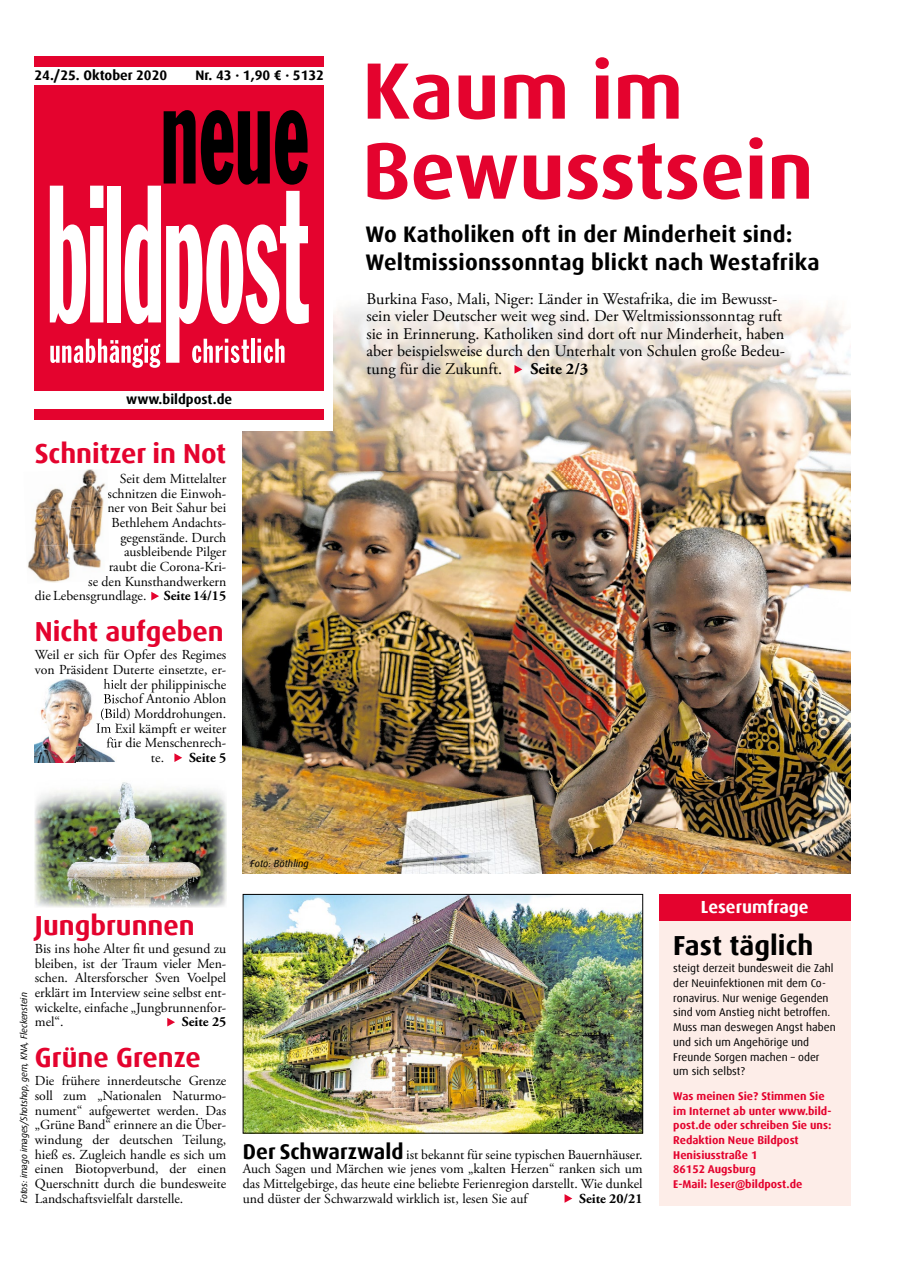
<style>
.page{position:relative;width:908px;height:1276px;background:#fff}
.page>*{position:absolute;margin:0;border:0;box-sizing:border-box;transform-origin:0 0}
.t1{font:700 80px/80px "Dax Offc Pro";color:#e4032e}
.t2{font:700 27.5px "Dax Offc Pro";color:#e4032e}
.t3{font:700 27.5px "Dax Offc Pro";color:#000}
.t4{font:700 22.5px/27.5px "Dax Offc Pro";letter-spacing:.01em;color:#000}
.t5{font:700 17.5px "Dax Offc Pro";color:#fff}
.t6{font:16.25px/17.5px "Adobe Garamond Pro";color:#000}
.t7{font:700 16.25px "Adobe Garamond Pro";color:#000}
.t8{font:13.75px/14.6px "Adobe Garamond Pro";color:#000;text-align:justify}
.t9{font:700 13.75px "Dax Offc Pro";color:#000}
.t10{font:700 13.75px "Adobe Garamond Pro";color:#000}
.t11{font:11.25px/14.8px "Dax Offc Pro";color:#000}
.t12{font:700 11.25px/14.8px "Dax Offc Pro";color:#e4032e}
.t13{font:italic 10px "Dax Offc Pro";color:#000}
.t14{font:italic 9.38px "Dax Offc Pro";letter-spacing:-.025em;color:#000}
.s1{font-weight:700}
.s2{font-family:"Dax Offc Pro";font-weight:700;font-size:21.25px}
</style>
<div class="page">
<div style="left:658px;top:912px;width:192px;height:293px;background:#fdede8"></div>
<div style="left:658px;top:894px;width:192px;height:27px;background:#e4032e"></div>
<img style="left:243px;top:303px;width:607px;height:570px">
<div style="left:26px;top:28px;width:306px;height:402px;background:#fff"></div>
<div style="left:35px;top:56px;width:289px;height:363px;background:#e4032e"></div>
<div style="left:30px;top:67px;width:296px;height:17px;background:#fff"></div>
<div style="left:29px;top:391px;width:296px;height:18px;background:#fff"></div>
<svg style="left:50px;top:110px;width:258px;height:258px"></svg>
<img style="left:245px;top:896px;width:395px;height:235px">
<div style="left:243px;top:894px;width:399px;height:239px;border:1px solid #000"></div>
<svg style="left:151px;top:592px;width:8px;height:8px"></svg>
<svg style="left:174px;top:753px;width:8px;height:9px"></svg>
<svg style="left:167px;top:1018px;width:8px;height:8px"></svg>
<svg style="left:564px;top:1194px;width:8px;height:8px"></svg>
<svg style="left:514px;top:365px;width:8px;height:9px"></svg>
<img style="left:36px;top:488px;width:28px;height:20px">
<img style="left:71px;top:469px;width:35px;height:37px">
<img style="left:27px;top:508px;width:41px;height:75px">
<img style="left:67px;top:506px;width:37px;height:39px">
<img style="left:68px;top:543px;width:36px;height:39px">
<img style="left:89px;top:576px;width:19px;height:5px">
<img style="left:35px;top:782px;width:191px;height:125px">
<img style="left:35px;top:678px;width:82px;height:84px">
<svg style="left:104px;top:679px;width:13px;height:24px"></svg>
<img style="left:101px;top:708px;width:16px;height:12px">
<img style="left:96px;top:723px;width:21px;height:13px">
<svg style="left:107px;top:737px;width:10px;height:10px"></svg>
<p class="t9" style="left:34px;top:67px;width:134px">24./25. Oktober 2020</p>
<p class="t9" style="left:195px;top:67px;width:130px">Nr. 43 · 1,90 € · 5132</p>
<p class="t9" style="left:126px;top:391px;width:107px">www.bildpost.de</p>
<h2 class="t2" style="left:35px;top:436px;width:193px">Schnitzer in Not</h2>
<p class="t8" style="left:120px;top:472px;width:108px">Seit dem Mittelalter</p>
<p class="t8" style="left:108px;top:486px;width:120px">schnitzen die Einwoh-</p>
<p class="t8" style="left:107px;top:501px;width:120px">ner von Beit Sahur bei</p>
<p class="t8" style="left:111px;top:516px;width:116px">Bethlehem Andachts-</p>
<p class="t8" style="left:120px;top:530px;width:107px">gegenstände. Durch</p>
<p class="t8" style="left:124px;top:545px;width:104px">ausbleibende Pilger</p>
<p class="t8" style="left:109px;top:560px;width:119px">raubt die Corona-Kri-</p>
<p class="t8" style="left:88px;top:574px;width:139px">se den Kunsthandwerkern</p>
<p class="t8" style="left:35px;top:589px;width:113px">die Lebensgrundlage.</p>
<p class="t10" style="left:164px;top:588px;width:64px">Seite 14/15</p>
<h2 class="t2" style="left:35px;top:614px;width:190px">Nicht aufgeben</h2>
<p class="t8" style="left:35px;top:648px;width:193px;text-align:right">Weil er sich für Opfer des Regimes von Präsident Duterte einsetzte, er&shy;hielt der philippinische<br>Bischof Antonio Ablon<br>(Bild) Morddrohungen.<br>Im Exil kämpft er weiter<br>für die Menschenrech-<br>te. <span class="s1">Seite 5</span></p>
<p class="t13" style="left:250px;top:857px;width:60px">Foto: Böthling</p>
<h1 class="t1" style="left:362px;top:51px;width:452px">Kaum im<br>Bewusstsein</h1>
<h3 class="t4" style="left:365px;top:221px;width:455px">Wo Katholiken oft in der Minderheit sind:<br>Weltmissionssonntag blickt nach Westafrika</h3>
<p class="t6" style="left:366px;top:290px;width:420px">Burkina Faso, Mali, Niger: Länder in Westafrika, die im Bewusst&shy;sein vieler Deutscher weit weg sind. Der Weltmissionssonntag ruft sie in Erinnerung. Katholiken sind dort oft nur Minderheit, haben aber beispielsweise durch den Unterhalt von Schulen große Bedeu&shy;tung für die Zukunft.</p>
<p class="t7" style="left:530px;top:359px;width:59px">Seite 2/3</p>
<h2 class="t2" style="left:35px;top:908px;width:161px">Jungbrunnen</h2>
<p class="t8" style="left:35px;top:942px;width:193px">Bis ins hohe Alter fit und gesund zu bleiben, ist der Traum vieler Men&shy;schen. Altersforscher Sven Voelpel erklärt im Interview seine selbst ent&shy;wickelte, einfache „Jungbrunnenfor&shy;mel“.</p>
<p class="t14" style="left:18px;top:1202px;width:212px;rotate:-90deg">Fotos: imago images/Shotshop, gem, KNA, Fleckenstein</p>
<p class="t10" style="left:182px;top:1014px;width:46px">Seite 25</p>
<h2 class="t2" style="left:35px;top:1040px;width:167px">Grüne Grenze</h2>
<p class="t8" style="left:35px;top:1074px;width:193px">Die frühere innerdeutsche Grenze soll zum „Nationalen Naturmo&shy;nument“ aufgewertet werden. Das „Grüne Band“ erinnere an die Über&shy;windung der deutschen Teilung, hieß es. Zugleich handle es sich um einen Biotopverbund, der einen Querschnitt durch die bundesweite</p>
<p class="t8" style="left:35px;top:1191px;width:150px">Landschaftsvielfalt darstelle.</p>
<p class="t8" style="left:243px;top:1147px;width:401px"><span class="s2">Der Schwarzwald</span> ist bekannt für seine typischen Bauernhäuser.<br>Auch Sagen und Märchen wie jenes vom „kalten Herzen“ ranken sich um das Mittelgebirge, das heute eine beliebte Ferienregion darstellt. Wie dunkel und düster der Schwarzwald wirklich ist, lesen Sie auf</p>
<p class="t10" style="left:579px;top:1190px;width:65px">Seite 20/21</p>
<p class="t5" style="left:700px;top:895px;width:109px">Leserumfrage</p>
<h2 class="t3" style="left:673px;top:928px;width:142px">Fast täglich</h2>
<p class="t11" style="left:673px;top:961px;width:164px">steigt derzeit bundesweit die Zahl der Neuinfektionen mit dem Co&shy;ronavirus. Nur wenige Gegenden sind vom Anstieg nicht betroffen.<br>Muss man deswegen Angst haben und sich um Angehörige und<br>Freunde Sorgen machen – oder um sich selbst?</p>
<p class="t12" style="left:673px;top:1088px;width:160px">Was meinen Sie? Stimmen Sie im Internet ab unter www.bild&shy;post.de oder schreiben Sie uns:<br>Redaktion Neue Bildpost<br>Henisiusstraße 1<br>86152 Augsburg<br>E-Mail: leser@bildpost.de</p>
</div>
